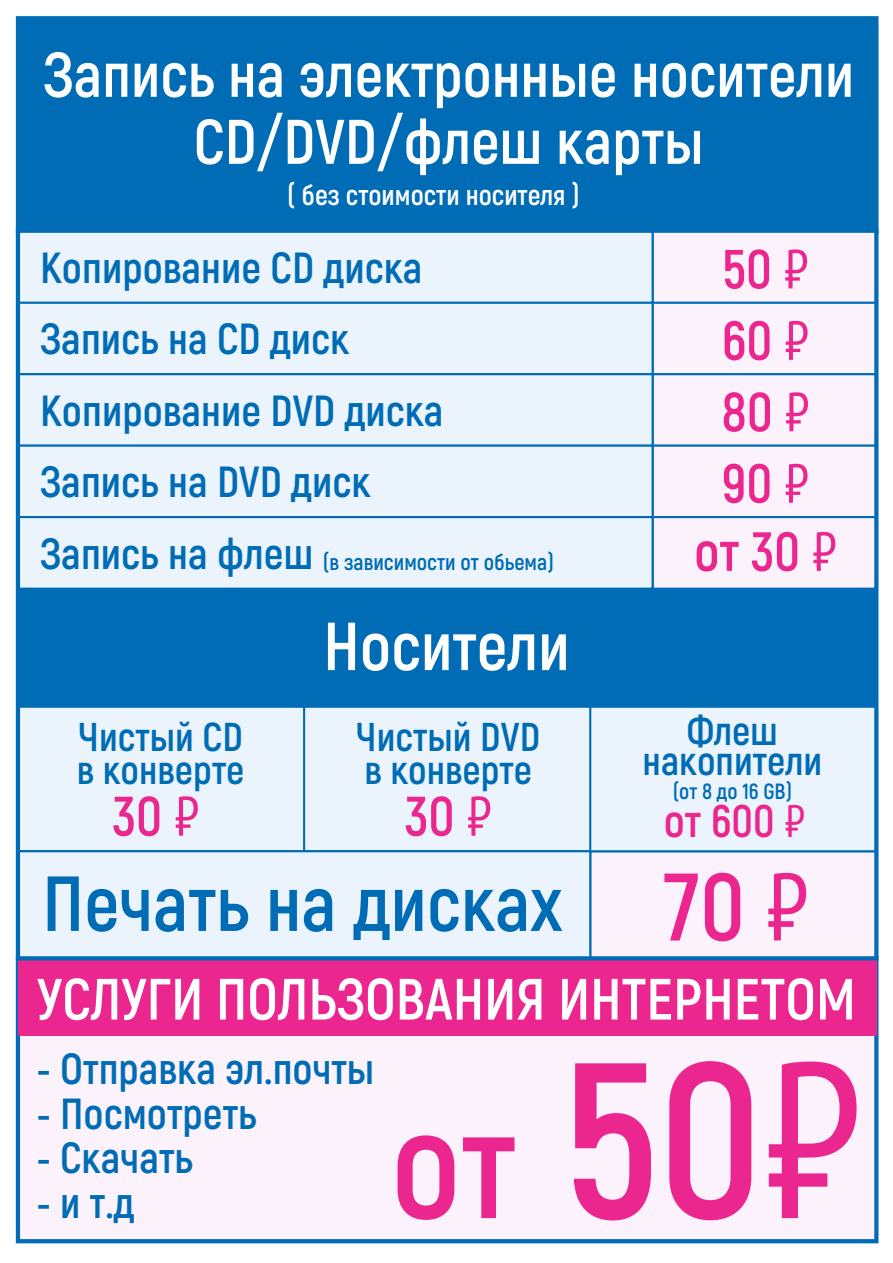
<style>
.page{position:relative;width:893px;height:1263px;background:#fff}
.page>*{position:absolute;margin:0;border:0;box-sizing:border-box;transform-origin:0 0}
.t1{font:700 153px "Akrobat";color:#ec268f}
.t2{font:700 77.85px "Akrobat";color:#006cb5}
.t3{font:700 67.8px "Akrobat";color:#fff}
.t4{font:700 62.85px/67.1px "Akrobat";color:#fff;text-align:center}
.t5{font:700 58.05px "Akrobat";color:#fff}
.t6{font:700 55.65px "Akrobat";color:#ec268f}
.t7{font:700 55.05px "Akrobat";color:#ec268f}
.t8{font:700 45.75px "Akrobat";color:#ec268f}
.t9{font:700 43.5px "Akrobat";color:#006cb5}
.t10{font:700 40.2px/33px "Akrobat";color:#006cb5}
.t11{font:700 28.35px "Akrobat";color:#fff}
.t12{font:700 22.5px "Akrobat";color:#006cb5}
.t13{font:700 22.05px "Akrobat";color:#006cb5}
.s1{font-family:"PT Sans";font-weight:400;font-stretch:condensed}
.s2{font-size:95.4px;color:#ec268f}
.s3{font-family:"PT Sans";font-weight:400;font-stretch:condensed;font-size:95.4px;color:#ec268f}
.s4{font-size:221.1px}
.s5{font-family:"PT Sans";font-weight:400;font-stretch:condensed;font-size:221.1px}
</style>
<div class="page">
<div style="left:18px;top:958px;width:858px;height:283px;background:#fbf2fc"></div>
<div style="left:16px;top:956px;width:862px;height:287px;border:4px solid #006cb5"></div>
<div style="left:590px;top:851px;width:286px;height:108px;background:#fbf2fc"></div>
<div style="left:18px;top:707px;width:858px;height:144px;background:#ebf4fc"></div>
<div style="left:17px;top:706px;width:860px;height:146px;border:2px solid #006cb5"></div>
<hr style="left:589px;top:707px;width:2px;height:144px;background:#006cb5">
<hr style="left:303px;top:707px;width:2px;height:144px;background:#006cb5">
<div style="left:18px;top:958px;width:858px;height:78px;background:#ec268f"></div>
<div style="left:18px;top:589px;width:858px;height:118px;background:#006cb5"></div>
<div style="left:18px;top:18px;width:860px;height:213px;background:#006cb5"></div>
<div style="left:18px;top:851px;width:572px;height:108px;background:#ebf4fc"></div>
<div style="left:17px;top:850px;width:574px;height:110px;border:2px solid #006cb5"></div>
<div style="left:16px;top:16px;width:862px;height:217px;border:4px solid #006cb5"></div>
<div style="left:653px;top:231px;width:223px;height:72px;background:#fbf2fc"></div>
<div style="left:18px;top:231px;width:635px;height:72px;background:#ebf4fc"></div>
<div style="left:653px;top:303px;width:223px;height:71px;background:#fbf2fc"></div>
<div style="left:651px;top:302px;width:226px;height:73px;border:2px solid #006cb5"></div>
<div style="left:18px;top:303px;width:635px;height:71px;background:#ebf4fc"></div>
<div style="left:17px;top:302px;width:637px;height:73px;border:2px solid #006cb5"></div>
<div style="left:653px;top:374px;width:223px;height:72px;background:#fbf2fc"></div>
<div style="left:651px;top:373px;width:226px;height:74px;border:2px solid #006cb5"></div>
<div style="left:18px;top:374px;width:635px;height:72px;background:#ebf4fc"></div>
<div style="left:17px;top:373px;width:637px;height:74px;border:2px solid #006cb5"></div>
<div style="left:653px;top:446px;width:223px;height:71px;background:#fbf2fc"></div>
<div style="left:651px;top:445px;width:226px;height:73px;border:2px solid #006cb5"></div>
<div style="left:18px;top:446px;width:635px;height:71px;background:#ebf4fc"></div>
<div style="left:17px;top:445px;width:637px;height:73px;border:2px solid #006cb5"></div>
<div style="left:653px;top:517px;width:223px;height:72px;background:#fbf2fc"></div>
<div style="left:651px;top:516px;width:226px;height:74px;border:2px solid #006cb5"></div>
<div style="left:18px;top:517px;width:635px;height:72px;background:#ebf4fc"></div>
<div style="left:17px;top:516px;width:637px;height:74px;border:2px solid #006cb5"></div>
<div style="left:16px;top:228px;width:862px;height:732px;border:4px solid #006cb5"></div>
<p class="t4" style="left:43px;top:41px;width:813px">Запись на электронные носители<br>CD/DVD/флеш карты</p>
<p class="t11" style="left:287px;top:177px;width:294px">( без стоимости носителя )</p>
<p class="t9" style="left:40px;top:241px;width:384px">Копирование CD диска</p>
<p class="t7" style="left:722px;top:235px;width:88px">50 <span class="s1">₽</span></p>
<p class="t9" style="left:40px;top:312px;width:311px">Запись на CD диск</p>
<p class="t7" style="left:722px;top:306px;width:88px">60 <span class="s1">₽</span></p>
<p class="t9" style="left:40px;top:383px;width:405px">Копирование DVD диска</p>
<p class="t7" style="left:721px;top:378px;width:89px">80 <span class="s1">₽</span></p>
<p class="t9" style="left:40px;top:455px;width:332px">Запись на DVD диск</p>
<p class="t7" style="left:722px;top:449px;width:88px">90 <span class="s1">₽</span></p>
<p class="t9" style="left:40px;top:526px;width:275px">Запись на флеш</p>
<p class="t7" style="left:694px;top:517px;width:144px">от 30 <span class="s1">₽</span></p>
<p class="t12" style="left:323px;top:548px;width:232px">(в зависимости от обьема)</p>
<p class="t3" style="left:323px;top:604px;width:248px">Носители</p>
<p class="t10" style="left:77px;top:720px;width:169px">Чистый CD в конверте</p>
<p class="t10" style="left:356px;top:720px;width:185px">Чистый DVD в конверте</p>
<p class="t10" style="left:643px;top:716px;width:181px;line-height:29.7px;text-align:center">Флеш накопители</p>
<p class="t13" style="left:673px;top:777px;width:121px">(от 8 до 16 GB)</p>
<p class="t8" style="left:664px;top:793px;width:143px">от 600 <span class="s1">₽</span></p>
<p class="t6" style="left:112px;top:782px;width:88px">30 <span class="s1">₽</span></p>
<p class="t6" style="left:405px;top:782px;width:88px">30 <span class="s1">₽</span></p>
<p class="t2" style="left:42px;top:855px;width:768px">Печать на дисках <span class="s2">70</span> <span class="s3">₽</span></p>
<p class="t5" style="left:37px;top:963px;width:820px">УСЛУГИ ПОЛЬЗОВАНИЯ ИНТЕРНЕТОМ</p>
<p class="t1" style="left:391px;top:1069px;width:473px">от <span class="s4">50</span><span class="s5">₽</span></p>
<p class="t9" style="left:37px;top:1042px;width:339px">- Отправка эл.почты</p>
<p class="t9" style="left:37px;top:1086px;width:221px">- Посмотреть</p>
<p class="t9" style="left:37px;top:1131px;width:158px">- Скачать</p>
<p class="t9" style="left:37px;top:1176px;width:99px">- и т.д</p>
</div>
